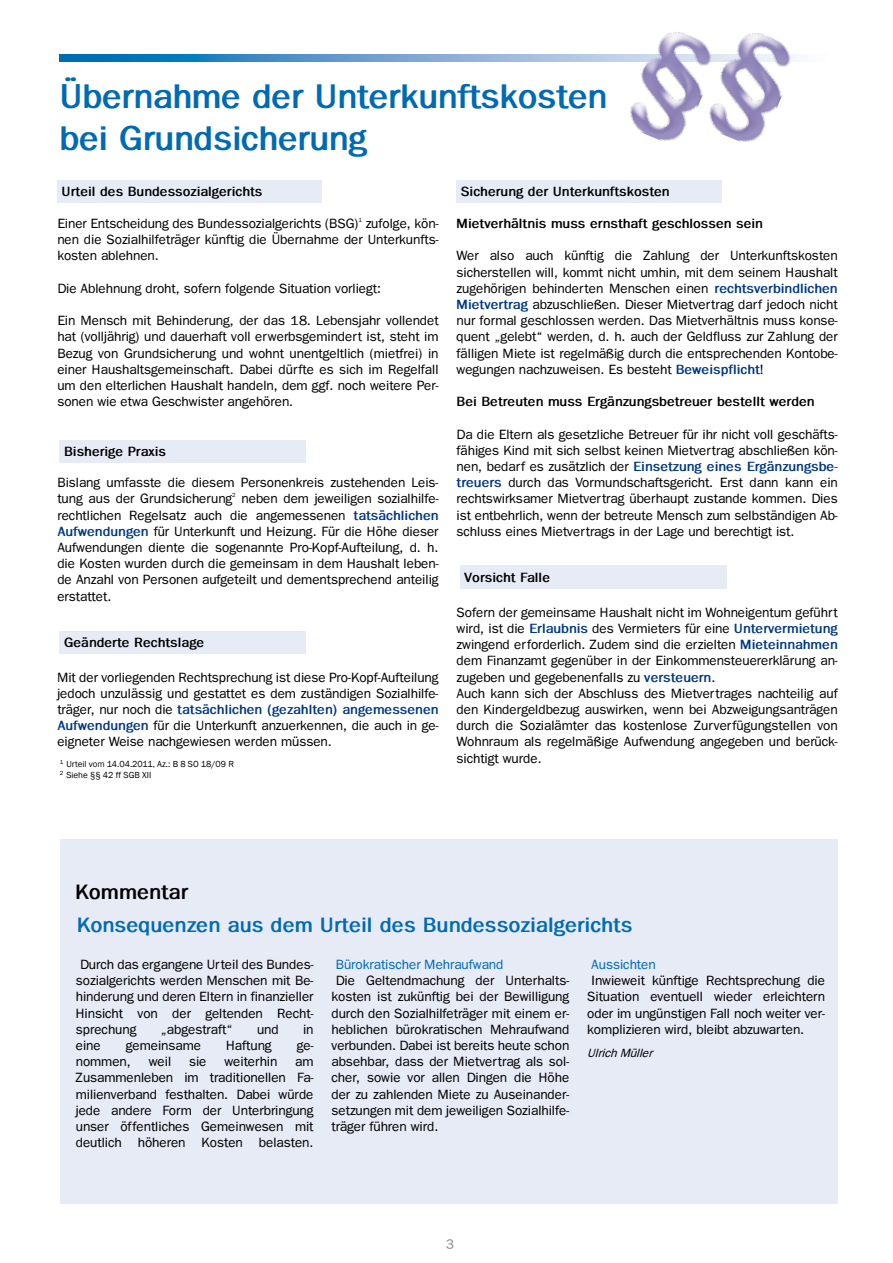
<style>
.page{position:relative;width:893px;height:1263px;background:#fff}
.page>*{position:absolute;margin:0;border:0;box-sizing:border-box;transform-origin:0 0}
.t1{font:700 34.5px/41.4px "Franklin Gothic";letter-spacing:-.01em;color:#006ab3}
.t2{font:700 21px "Franklin Gothic";color:#006ab3}
.t3{font:700 21px "Franklin Gothic";color:#000}
.t4{font:13.5px/16.2px "Franklin Gothic";color:#000;text-align:justify}
.t5{font:700 13.5px "Franklin Gothic";color:#000}
.t6{font:13.5px "Franklin Gothic";color:#006ab3}
.t7{font:13.5px "Franklin Gothic";color:#87888a}
.t8{font:italic 12px "Franklin Gothic";color:#000}
.t9{font:9px/10.8px "Franklin Gothic";color:#000}
.t10{font:6px "Franklin Gothic";color:#000}
.s1{font-weight:700;color:#003882}
</style>
<div class="page">
<svg style="left:60px;top:54px;width:560px;height:7px;background:#5a9acd"></svg>
<div style="left:57px;top:180px;width:265px;height:22px;background:#e6ebf6"></div>
<div style="left:460px;top:566px;width:266px;height:23px;background:#e6ebf6"></div>
<div style="left:457px;top:180px;width:265px;height:22px;background:#e6ebf6"></div>
<div style="left:60px;top:631px;width:246px;height:23px;background:#e6ebf6"></div>
<div style="left:60px;top:440px;width:246px;height:23px;background:#e6ebf6"></div>
<div style="left:60px;top:839px;width:778px;height:364px;background:#e6ebf6"></div>
<img style="left:620px;top:32px;width:80px;height:109px">
<img style="left:700px;top:33px;width:95px;height:109px">
<h1 class="t1" style="left:60px;top:75px;width:549px">Übernahme der Unterkunftskosten bei Grundsicherung</h1>
<p class="t5" style="left:62px;top:184px;width:202px">Urteil des Bundessozialgerichts</p>
<p class="t5" style="left:461px;top:184px;width:210px">Sicherung der Unterkunftskosten</p>
<p class="t4" style="left:57px;top:215px;width:303px">Einer Entscheidung des Bundessozialgerichts (BSG)</p>
<p class="t10" style="left:359px;top:216px;width:5px">1</p>
<p class="t4" style="left:57px;top:215px;width:383px;text-indent:308px">zufolge, kön&shy;nen die Sozialhilfeträger künftig die Übernahme der Unterkunfts&shy;kosten ablehnen.</p>
<p class="t4" style="left:57px;top:280px;width:325px">Die Ablehnung droht, sofern folgende Situation vorliegt:</p>
<p class="t4" style="left:57px;top:312px;width:383px">Ein Mensch mit Behinderung, der das 18. Lebensjahr vollendet hat (volljährig) und dauerhaft voll erwerbsgemindert ist, steht im Bezug von Grundsicherung und wohnt unentgeltlich (mietfrei) in einer Haushaltsgemeinschaft. Dabei dürfte es sich im Regelfall um den elterlichen Haushalt handeln, dem ggf. noch weitere Per&shy;sonen wie etwa Geschwister angehören.</p>
<p class="t5" style="left:64px;top:444px;width:104px">Bisherige Praxis</p>
<p class="t4" style="left:57px;top:474px;width:383px">Bislang umfasste die diesem Personenkreis zustehenden Leis&shy;tung aus der Grundsicherung</p>
<p class="t10" style="left:232px;top:492px;width:5px">2</p>
<p class="t4" style="left:57px;top:490px;width:383px;text-indent:184px">neben dem jeweiligen sozialhilfe&shy;rechtlichen Regelsatz auch die angemessenen <span class="s1">tatsächlichen Aufwendungen</span> für Unterkunft und Heizung. Für die Höhe dieser Aufwendungen diente die sogenannte Pro-Kopf-Aufteilung, d. h. die Kosten wurden durch die gemeinsam in dem Haushalt leben&shy;de Anzahl von Personen aufgeteilt und dementsprechend anteilig erstattet.</p>
<p class="t5" style="left:64px;top:635px;width:142px">Geänderte Rechtslage</p>
<p class="t4" style="left:57px;top:669px;width:383px">Mit der vorliegenden Rechtsprechung ist diese Pro-Kopf-Aufteilung jedoch unzulässig und gestattet es dem zuständigen Sozialhilfe&shy;träger, nur noch die <span class="s1">tatsächlichen (gezahlten) angemessenen Aufwendungen</span> für die Unterkunft anzuerkennen, die auch in ge&shy;eigneter Weise nachgewiesen werden müssen.</p>
<p class="t9" style="left:60px;top:759px;width:175px"><sup>1</sup> Urteil vom 14.04.2011, Az.: B 8 SO 18/09 R<br><sup>2</sup> Siehe §§ 42 ff SGB XII</p>
<p class="t5" style="left:457px;top:216px;width:308px">Mietverhältnis muss ernsthaft geschlossen sein</p>
<p class="t4" style="left:457px;top:248px;width:383px">Wer also auch künftig die Zahlung der Unterkunftskosten sicherstellen will, kommt nicht umhin, mit dem seinem Haushalt zugehörigen behinderten Menschen einen <span class="s1">rechtsverbindlichen Mietvertrag</span> abzuschließen. Dieser Mietvertrag darf jedoch nicht nur formal geschlossen werden. Das Mietverhältnis muss konse&shy;quent „gelebt“ werden, d. h. auch der Geldfluss zur Zahlung der fälligen Miete ist regelmäßig durch die entsprechenden Kontobe&shy;wegungen nachzuweisen. Es besteht <span class="s1">Beweispflicht</span>!</p>
<p class="t5" style="left:457px;top:394px;width:360px">Bei Betreuten muss Ergänzungsbetreuer bestellt werden</p>
<p class="t4" style="left:457px;top:426px;width:383px">Da die Eltern als gesetzliche Betreuer für ihr nicht voll geschäfts&shy;fähiges Kind mit sich selbst keinen Mietvertrag abschließen kön&shy;nen, bedarf es zusätzlich der <span class="s1">Einsetzung eines Ergänzungsbe&shy;treuers</span> durch das Vormundschaftsgericht. Erst dann kann ein rechtswirksamer Mietvertrag überhaupt zustande kommen. Dies ist entbehrlich, wenn der betreute Mensch zum selbständigen Ab&shy;schluss eines Mietvertrags in der Lage und berechtigt ist.</p>
<p class="t5" style="left:464px;top:570px;width:87px">Vorsicht Falle</p>
<p class="t4" style="left:457px;top:604px;width:383px;text-align:left">Sofern der gemeinsame Haushalt nicht im Wohneigentum geführt wird, ist die <span class="s1">Erlaubnis</span> des Vermieters für eine <span class="s1">Untervermietung </span>zwingend erforderlich. Zudem sind die erzielten <span class="s1">Mieteinnahmen </span>dem Finanzamt gegenüber in der Einkommensteuererklärung an&shy;zugeben und gegebenenfalls zu <span class="s1">versteuern</span>.<br>Auch kann sich der Abschluss des Mietvertrages nachteilig auf den Kindergeldbezug auswirken, wenn bei Abzweigungsanträgen durch die Sozialämter das kostenlose Zurverfügungstellen von Wohnraum als regelmäßige Aufwendung angegeben und berück&shy;sichtigt wurde.</p>
<h2 class="t3" style="left:75px;top:880px;width:115px">Kommentar</h2>
<h2 class="t2" style="left:77px;top:913px;width:557px">Konsequenzen aus dem Urteil des Bundessozialgerichts</h2>
<p class="t4" style="left:76px;top:956px;width:239px;text-indent:4px">Durch das ergangene Urteil des Bundes&shy;sozialgerichts werden Menschen mit Be&shy;hinderung und deren Eltern in finanzieller Hinsicht von der geltenden Recht&shy;sprechung</p>
<p class="t6" style="left:336px;top:957px;width:169px">Bürokratischer Mehraufwand</p>
<p class="t4" style="left:332px;top:972px;width:239px;text-indent:4px">Die Geltendmachung der Unterhalts&shy;kosten ist zukünftig bei der Bewilligung durch den Sozialhilfeträger mit einem er&shy;heblichen bürokratischen Mehraufwand verbunden. Dabei ist bereits heute schon absehbar, dass der Mietvertrag als sol&shy;cher, sowie vor allen Dingen die Höhe der zu zahlenden Miete zu Auseinander&shy;setzungen mit dem jeweiligen Sozialhilfe&shy;träger führen wird.</p>
<p class="t6" style="left:591px;top:957px;width:66px">Aussichten</p>
<p class="t4" style="left:587px;top:972px;width:239px;text-indent:4px">Inwieweit künftige Rechtsprechung die Situation eventuell wieder erleichtern oder im ungünstigen Fall noch weiter ver&shy;komplizieren wird, bleibt abzuwarten.</p>
<p class="t8" style="left:587px;top:1046px;width:66px">Ulrich Müller</p>
<p class="t4" style="left:161px;top:1021px;width:73px">„abgestraft“</p>
<p class="t4" style="left:257px;top:1021px;width:23px">und</p>
<p class="t4" style="left:303px;top:1021px;width:12px">in</p>
<p class="t4" style="left:76px;top:1037px;width:26px">eine</p>
<p class="t4" style="left:126px;top:1037px;width:77px">gemeinsame</p>
<p class="t4" style="left:226px;top:1037px;width:47px">Haftung</p>
<p class="t4" style="left:297px;top:1037px;width:18px">ge-</p>
<p class="t4" style="left:76px;top:1053px;width:57px">nommen,</p>
<p class="t4" style="left:149px;top:1053px;width:24px">weil</p>
<p class="t4" style="left:189px;top:1053px;width:19px">sie</p>
<p class="t4" style="left:224px;top:1053px;width:54px">weiterhin</p>
<p class="t4" style="left:76px;top:1053px;width:239px;text-indent:219px">am Zusammenleben im traditionellen Fa&shy;milienverband festhalten. Dabei würde jede andere Form der Unterbringung unser öffentliches Gemeinwesen mit deutlich höheren Kosten belasten.</p>
<p class="t7" style="left:446px;top:1237px;width:10px">3</p>
</div>
